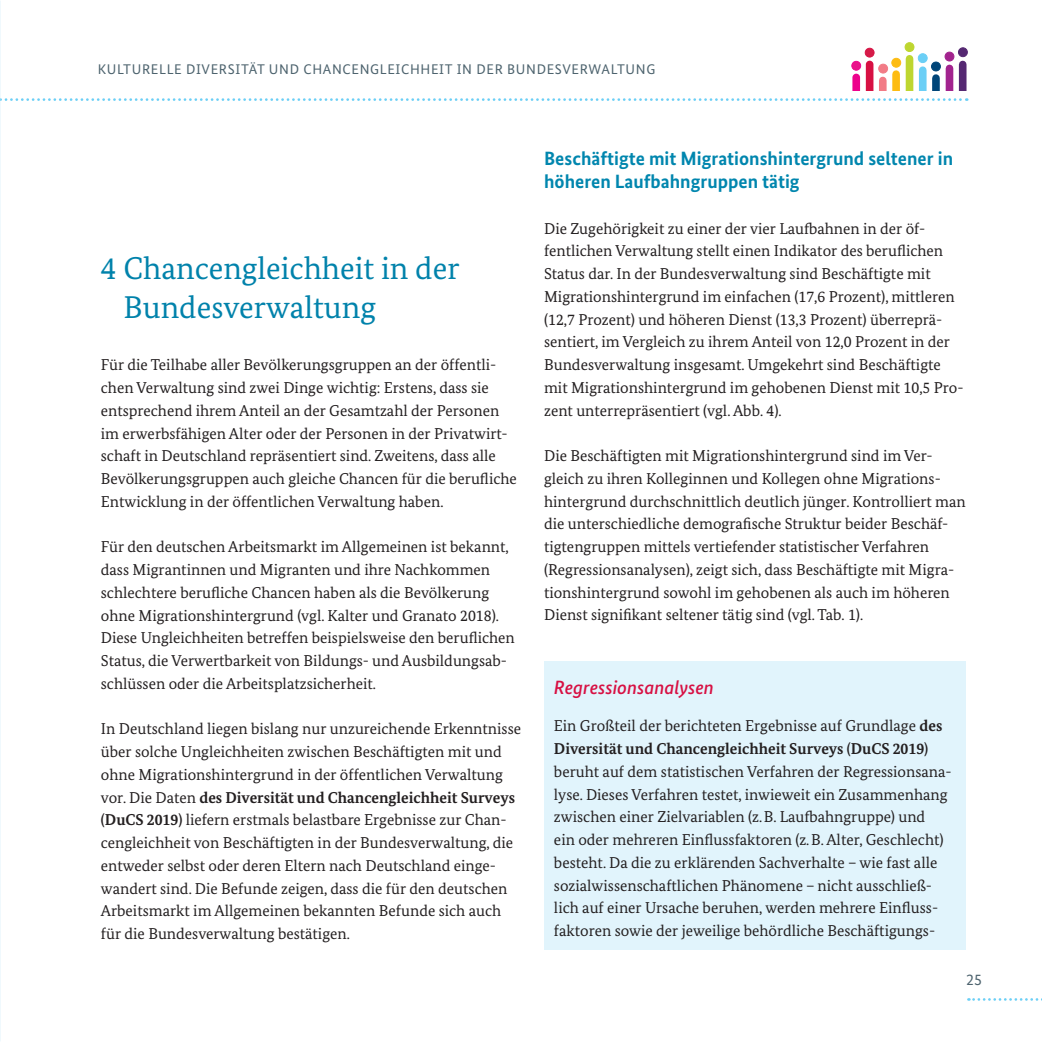
<style>
.page{position:relative;width:1042px;height:1042px;background:#fff}
.page>*{position:absolute;margin:0;border:0;box-sizing:border-box;transform-origin:0 0}
.t1{font:31.5px/38.5px "Bundes Serif";color:#0082ab}
.t2{font:700 19.25px/22.8px "Bundes Sans";color:#0086ae}
.t3{font:italic 500 19.25px "Bundes Sans";color:#d71043}
.t4{font:15.75px/22.8px "Bundes Serif";color:#231f20}
.t5{font:15.75px "Bundes Sans";color:#4d636e}
.t6{font:14px "Bundes Sans";letter-spacing:.045em;color:#4d636e}
.s1{font-weight:700}
</style>
<div class="page">
<svg style="left:0;top:98px;width:967px;height:3px"></svg>
<div style="left:879px;top:80px;width:7px;height:10px;background:#f27b86"></div>
<div style="left:892px;top:74px;width:8px;height:16px;background:#fdbc12"></div>
<div style="left:905px;top:59px;width:8px;height:31px;background:#bed630"></div>
<div style="left:919px;top:70px;width:7px;height:20px;background:#6bcff6"></div>
<div style="left:932px;top:78px;width:8px;height:12px;background:#004578"></div>
<div style="left:945px;top:68px;width:8px;height:22px;background:#a2238e"></div>
<div style="left:959px;top:64px;width:7px;height:26px;background:#552872"></div>
<svg style="left:851px;top:48px;width:23px;height:42px"></svg>
<div style="left:878px;top:64px;width:9px;height:9px;background:#f27b86;border-radius:50%"></div>
<div style="left:878px;top:64px;width:10px;height:10px;border:1px solid #f27b86;border-radius:50%"></div>
<div style="left:892px;top:58px;width:8px;height:9px;background:#fdbc12;border-radius:50%"></div>
<div style="left:891px;top:58px;width:10px;height:10px;border:1px solid #fdbc12;border-radius:50%"></div>
<div style="left:905px;top:43px;width:9px;height:9px;background:#bed630;border-radius:50%"></div>
<div style="left:904px;top:42px;width:10px;height:10px;border:1px solid #bed630;border-radius:50%"></div>
<div style="left:918px;top:54px;width:9px;height:9px;background:#6bcff6;border-radius:50%"></div>
<div style="left:918px;top:53px;width:9px;height:10px;border:1px solid #6bcff6;border-radius:50%"></div>
<div style="left:931px;top:62px;width:9px;height:9px;background:#004578;border-radius:50%"></div>
<div style="left:931px;top:62px;width:10px;height:9px;border:1px solid #004578;border-radius:50%"></div>
<div style="left:945px;top:52px;width:9px;height:9px;background:#a2238e;border-radius:50%"></div>
<div style="left:944px;top:52px;width:10px;height:9px;border:1px solid #a2238e;border-radius:50%"></div>
<div style="left:958px;top:48px;width:9px;height:9px;background:#552872;border-radius:50%"></div>
<div style="left:958px;top:47px;width:10px;height:10px;border:1px solid #552872;border-radius:50%"></div>
<svg style="left:968px;top:998px;width:74px;height:3px"></svg>
<div style="left:544px;top:661px;width:422px;height:47px;background:#e1f4fc"></div>
<div style="left:544px;top:699px;width:422px;height:250px;background:#e1f4fc"></div>
<p class="t6" style="left:98px;top:61px;width:559px">KULTURELLE DIVERSITÄT UND CHANCENGLEICHHEIT IN DER BUNDESVERWALTUNG</p>
<h2 class="t1" style="left:123px;top:249px;width:337px;text-indent:-23px">4 Chancengleichheit in der<br>Bundesverwaltung</h2>
<p class="t4" style="left:101px;top:353px;width:417px">Für die Teilhabe aller Bevölkerungsgruppen an der öffentli&shy;chen Verwaltung sind zwei Dinge wichtig: Erstens, dass sie entsprechend ihrem Anteil an der Gesamtzahl der Personen im erwerbsfähigen Alter oder der Personen in der Privatwirt&shy;schaft in Deutschland repräsentiert sind. Zweitens, dass alle Bevölkerungsgruppen auch gleiche Chancen für die berufliche Entwicklung in der öffentlichen Verwaltung haben.</p>
<p class="t4" style="left:101px;top:535px;width:415px">Für den deutschen Arbeitsmarkt im Allgemeinen ist bekannt, dass Migrantinnen und Migranten und ihre Nachkommen schlechtere berufliche Chancen haben als die Bevölkerung ohne Migrationshintergrund (vgl. Kalter und Granato 2018).<br>Diese Ungleichheiten betreffen beispielsweise den beruflichen Status, die Verwertbarkeit von Bildungs- und Ausbildungsab&shy;schlüssen oder die Arbeitsplatzsicherheit.</p>
<p class="t4" style="left:101px;top:717px;width:422px">In Deutschland liegen bislang nur unzureichende Erkenntnisse über solche Ungleichheiten zwischen Beschäftigten mit und ohne Migrationshintergrund in der öffentlichen Verwaltung vor. Die Daten <span class="s1">des Diversität und Chancengleichheit Surveys (DuCS 2019)</span> liefern erstmals belastbare Ergebnisse zur Chan&shy;cengleichheit von Beschäftigten in der Bundesverwaltung, die entweder selbst oder deren Eltern nach Deutschland einge&shy;wandert sind. Die Befunde zeigen, dass die für den deutschen Arbeitsmarkt im Allgemeinen bekannten Befunde sich auch für die Bundesverwaltung bestätigen.</p>
<h3 class="t2" style="left:544px;top:147px;width:410px">Beschäftigte mit Migrationshintergrund seltener in höheren Laufbahngruppen tätig</h3>
<p class="t4" style="left:544px;top:217px;width:421px">Die Zugehörigkeit zu einer der vier Laufbahnen in der öf&shy;fentlichen Verwaltung stellt einen Indikator des beruflichen Status dar. In der Bundesverwaltung sind Beschäftigte mit Migrationshintergrund im einfachen (17,6 Prozent), mittleren (12,7 Prozent) und höheren Dienst (13,3 Prozent) überreprä&shy;sentiert, im Vergleich zu ihrem Anteil von 12,0 Prozent in der Bundesverwaltung insgesamt. Umgekehrt sind Beschäftigte mit Migrationshintergrund im gehobenen Dienst mit 10,5 Pro&shy;zent unterrepräsentiert (vgl. Abb. 4).</p>
<p class="t4" style="left:544px;top:444px;width:423px">Die Beschäftigten mit Migrationshintergrund sind im Ver&shy;gleich zu ihren Kolleginnen und Kollegen ohne Migrations&shy;hintergrund durchschnittlich deutlich jünger. Kontrolliert man die unterschiedliche demografische Struktur beider Beschäf&shy;tigtengruppen mittels vertiefender statistischer Verfahren (Regressionsanalysen), zeigt sich, dass Beschäftigte mit Migra&shy;tionshintergrund sowohl im gehobenen als auch im höheren Dienst signifikant seltener tätig sind (vgl. Tab. 1).</p>
<h3 class="t3" style="left:554px;top:675px;width:161px">Regressionsanalysen</h3>
<p class="t4" style="left:554px;top:714px;width:399px">Ein Großteil der berichteten Ergebnisse auf Grundlage <span class="s1">des Diversität und Chancengleichheit Surveys (DuCS 2019) </span>beruht auf dem statistischen Verfahren der Regressionsana&shy;lyse. Dieses Verfahren testet, inwieweit ein Zusammenhang zwischen einer Zielvariablen (z.B. Laufbahngruppe) und<br>ein oder mehreren Einflussfaktoren (z.B. Alter, Geschlecht) besteht. Da die zu erklärenden Sachverhalte – wie fast alle sozialwissenschaftlichen Phänomene – nicht ausschließ&shy;lich auf einer Ursache beruhen, werden mehrere Einfluss&shy;faktoren sowie der jeweilige behördliche Beschäftigungs-</p>
<p class="t5" style="left:966px;top:969px;width:17px">25</p>
</div>
